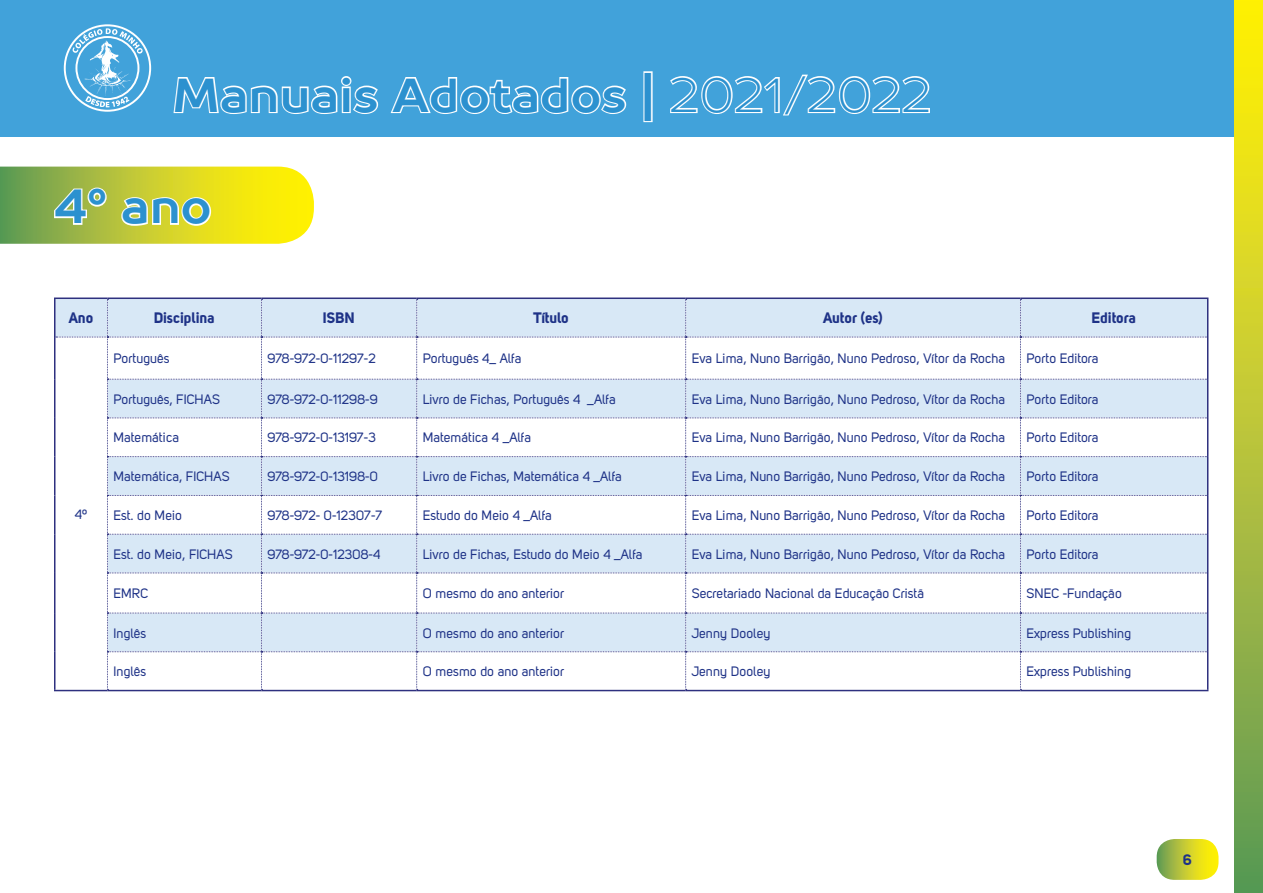
<style>
.page{position:relative;width:1263px;height:893px;background:#fff}
.page>*{position:absolute;margin:0;border:0;box-sizing:border-box;transform-origin:0 0}
.Paragraph_Style_1{font:700 47.85px "TT Prosto Sans";color:#2c91cf}
.t1{font:700 47.55px "TT Prosto Sans";color:#2c91cf}
.tabela_cabecalho{font:15px "Uni Sans Bold";color:#1e3287}
.tabela_texto{font:13.5px "Uni Sans Regular";color:#1e3287}
.tabela_texto-2{font:13.5px "Uni Sans Regular";letter-spacing:-.03em;color:#1e3287}
.s1{font-weight:300}
</style>
<div class="page">
<svg style="left:1157px;top:839px;width:61px;height:41px;background:#c4cc2e"></svg>
<div style="left:0;top:0;width:1263px;height:136px;background:#41a2da"></div>
<svg style="left:64px;top:24px;width:87px;height:88px"></svg>
<svg style="left:173px;top:76px;width:206px;height:38px"></svg>
<svg style="left:390px;top:77px;width:237px;height:37px"></svg>
<div style="left:643px;top:71px;width:10px;height:51px;border:3px solid #fff"></div>
<svg style="left:670px;top:74px;width:260px;height:42px"></svg>
<div style="left:1235px;top:0;width:28px;height:893px;background:linear-gradient(to bottom,#fff20b,#5e975e)"></div>
<hr style="left:54px;top:297px;width:53px;height:2px;background:#2e307f">
<hr style="left:54px;top:299px;width:2px;height:38px;background:#2e307f">
<hr style="left:107px;top:297px;width:154px;height:2px;background:#2e307f">
<hr style="left:261px;top:297px;width:156px;height:2px;background:#2e307f">
<hr style="left:417px;top:297px;width:269px;height:2px;background:#2e307f">
<hr style="left:686px;top:297px;width:334px;height:2px;background:#2e307f">
<hr style="left:1020px;top:297px;width:188px;height:2px;background:#2e307f">
<hr style="left:1207px;top:299px;width:1px;height:38px;background:#2e307f">
<hr style="left:1207px;top:337px;width:1px;height:42px;background:#2e307f">
<hr style="left:1207px;top:379px;width:1px;height:39px;background:#2e307f">
<hr style="left:1207px;top:418px;width:1px;height:39px;background:#2e307f">
<hr style="left:1207px;top:457px;width:1px;height:38px;background:#2e307f">
<hr style="left:1207px;top:495px;width:1px;height:39px;background:#2e307f">
<hr style="left:1207px;top:534px;width:1px;height:39px;background:#2e307f">
<hr style="left:1207px;top:573px;width:1px;height:40px;background:#2e307f">
<hr style="left:1207px;top:613px;width:1px;height:39px;background:#2e307f">
<hr style="left:107px;top:690px;width:154px;height:1px;background:#2e307f">
<hr style="left:54px;top:337px;width:2px;height:42px;background:#2e307f">
<hr style="left:54px;top:379px;width:2px;height:39px;background:#2e307f">
<hr style="left:54px;top:418px;width:2px;height:39px;background:#2e307f">
<hr style="left:54px;top:457px;width:2px;height:38px;background:#2e307f">
<hr style="left:54px;top:495px;width:2px;height:39px;background:#2e307f">
<hr style="left:54px;top:534px;width:2px;height:39px;background:#2e307f">
<hr style="left:54px;top:573px;width:2px;height:40px;background:#2e307f">
<hr style="left:54px;top:613px;width:2px;height:39px;background:#2e307f">
<hr style="left:54px;top:652px;width:2px;height:38px;background:#2e307f">
<hr style="left:54px;top:690px;width:53px;height:1px;background:#2e307f">
<svg style="left:56px;top:299px;width:1151px;height:391px"></svg>
<hr style="left:1207px;top:652px;width:1px;height:38px;background:#2e307f">
<hr style="left:261px;top:690px;width:156px;height:1px;background:#2e307f">
<hr style="left:417px;top:690px;width:269px;height:1px;background:#2e307f">
<hr style="left:686px;top:690px;width:334px;height:1px;background:#2e307f">
<hr style="left:1020px;top:690px;width:188px;height:1px;background:#2e307f">
<svg style="left:0;top:167px;width:314px;height:77px;background:#c7d041"></svg>
<h2 class="t1" style="left:172px;top:64px;width:761px">Manuais Adotados | <span class="s1">2021/2022</span></h2>
<p class="Paragraph_Style_1" style="left:54px;top:175px;width:159px">4º ano</p>
<p class="tabela_cabecalho" style="left:69px;top:309px;width:26px">Ano</p>
<p class="tabela_cabecalho" style="left:154px;top:309px;width:62px">Disciplina</p>
<p class="tabela_cabecalho" style="left:323px;top:309px;width:33px">ISBN</p>
<p class="tabela_cabecalho" style="left:533px;top:309px;width:37px">Título</p>
<p class="tabela_cabecalho" style="left:823px;top:309px;width:61px">Autor (es)</p>
<p class="tabela_cabecalho" style="left:1092px;top:309px;width:46px">Editora</p>
<p class="tabela_texto" style="left:75px;top:506px;width:14px">4º</p>
<p class="tabela_texto" style="left:113px;top:351px;width:58px">Português</p>
<p class="tabela_texto-2" style="left:267px;top:351px;width:110px">978-972-0-11297-2</p>
<p class="tabela_texto" style="left:423px;top:351px;width:100px">Português 4_ Alfa</p>
<p class="tabela_texto" style="left:692px;top:351px;width:315px">Eva Lima, Nuno Barrigão, Nuno Pedroso, Vítor da Rocha</p>
<p class="tabela_texto" style="left:1026px;top:351px;width:74px">Porto Editora</p>
<p class="tabela_texto" style="left:113px;top:391px;width:108px">Português, FICHAS</p>
<p class="tabela_texto" style="left:267px;top:391px;width:112px">978-972-0-11298-9</p>
<p class="tabela_texto" style="left:423px;top:391px;width:195px">Livro de Fichas, Português 4 _Alfa</p>
<p class="tabela_texto" style="left:692px;top:391px;width:315px">Eva Lima, Nuno Barrigão, Nuno Pedroso, Vítor da Rocha</p>
<p class="tabela_texto" style="left:1026px;top:391px;width:74px">Porto Editora</p>
<p class="tabela_texto" style="left:113px;top:430px;width:67px">Matemática</p>
<p class="tabela_texto-2" style="left:267px;top:430px;width:110px">978-972-0-13197-3</p>
<p class="tabela_texto" style="left:423px;top:430px;width:110px">Matemática 4 _Alfa</p>
<p class="tabela_texto" style="left:692px;top:430px;width:315px">Eva Lima, Nuno Barrigão, Nuno Pedroso, Vítor da Rocha</p>
<p class="tabela_texto" style="left:1026px;top:430px;width:74px">Porto Editora</p>
<p class="tabela_texto" style="left:113px;top:469px;width:118px">Matemática, FICHAS</p>
<p class="tabela_texto-2" style="left:267px;top:469px;width:112px">978-972-0-13198-0</p>
<p class="tabela_texto" style="left:423px;top:469px;width:201px">Livro de Fichas, Matemática 4 _Alfa</p>
<p class="tabela_texto" style="left:692px;top:469px;width:315px">Eva Lima, Nuno Barrigão, Nuno Pedroso, Vítor da Rocha</p>
<p class="tabela_texto" style="left:1026px;top:469px;width:74px">Porto Editora</p>
<p class="tabela_texto" style="left:113px;top:507px;width:70px">Est. do Meio</p>
<p class="tabela_texto" style="left:267px;top:507px;width:117px">978-972- 0-12307-7</p>
<p class="tabela_texto" style="left:423px;top:507px;width:131px">Estudo do Meio 4 _Alfa</p>
<p class="tabela_texto" style="left:692px;top:507px;width:315px">Eva Lima, Nuno Barrigão, Nuno Pedroso, Vítor da Rocha</p>
<p class="tabela_texto" style="left:1026px;top:507px;width:74px">Porto Editora</p>
<p class="tabela_texto" style="left:113px;top:546px;width:121px">Est. do Meio, FICHAS</p>
<p class="tabela_texto" style="left:267px;top:546px;width:114px">978-972-0-12308-4</p>
<p class="tabela_texto" style="left:423px;top:546px;width:221px">Livro de Fichas, Estudo do Meio 4 _Alfa</p>
<p class="tabela_texto" style="left:692px;top:546px;width:315px">Eva Lima, Nuno Barrigão, Nuno Pedroso, Vítor da Rocha</p>
<p class="tabela_texto" style="left:1026px;top:546px;width:74px">Porto Editora</p>
<p class="tabela_texto" style="left:113px;top:585px;width:36px">EMRC</p>
<p class="tabela_texto" style="left:423px;top:585px;width:143px">O mesmo do ano anterior</p>
<p class="tabela_texto" style="left:692px;top:585px;width:234px">Secretariado Nacional da Educação Cristã</p>
<p class="tabela_texto" style="left:1026px;top:585px;width:97px">SNEC -Fundação</p>
<p class="tabela_texto" style="left:113px;top:625px;width:34px">Inglês</p>
<p class="tabela_texto" style="left:423px;top:625px;width:143px">O mesmo do ano anterior</p>
<p class="tabela_texto" style="left:692px;top:625px;width:80px">Jenny Dooley</p>
<p class="tabela_texto" style="left:1026px;top:625px;width:106px">Express Publishing</p>
<p class="tabela_texto" style="left:113px;top:664px;width:34px">Inglês</p>
<p class="tabela_texto" style="left:423px;top:664px;width:143px">O mesmo do ano anterior</p>
<p class="tabela_texto" style="left:692px;top:664px;width:80px">Jenny Dooley</p>
<p class="tabela_texto" style="left:1026px;top:664px;width:106px">Express Publishing</p>
<p class="tabela_cabecalho" style="left:1183px;top:850px;width:11px">6</p>
</div>
